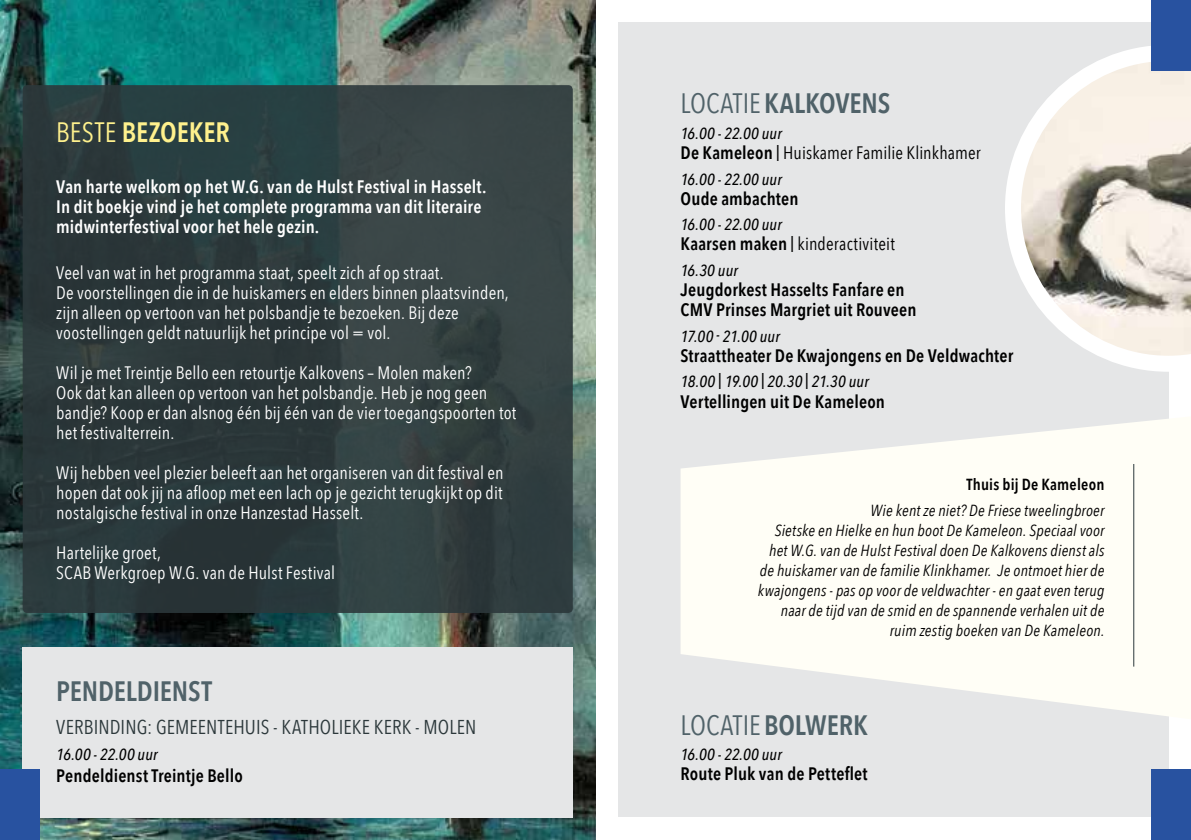
<style>
.page{position:relative;width:1191px;height:840px;background:#fff}
.page>*{position:absolute;margin:0;border:0;box-sizing:border-box;transform-origin:0 0}
.t1{font:600 28px "Avenir Next Condensed";letter-spacing:-.005em;color:#506269}
.t2{font:28px "Avenir Next Condensed";letter-spacing:-.005em;color:#506269}
.t3{font:600 28px "Avenir Next Condensed";letter-spacing:-.005em;color:#fff18d}
.t4{font:20px "Avenir Next Condensed";letter-spacing:.005em;color:#2c383b}
.t5{font:18px/20px "Avenir Next Condensed";letter-spacing:.01em;color:#fff}
.t6{font:600 18px/20px "Avenir Next Condensed";letter-spacing:.01em;color:#000}
.t7{font:600 18px/20px "Avenir Next Condensed";letter-spacing:.01em;color:#fff}
.t8{font:18px "Avenir Next Condensed";letter-spacing:.005em;color:#000}
.t9{font:italic 16px/20px "Avenir Next Condensed";letter-spacing:.01em;color:#000;text-align:right}
.t10{font:italic 500 16px "Avenir Next Condensed";letter-spacing:.01em;color:#000}
.t11{font:600 16px "Avenir Next Condensed";letter-spacing:.015em;color:#000}
.s1{font-weight:400}
.s2{font-weight:600}
.s3{font-weight:500;font-style:italic;font-size:16px}
</style>
<div class="page">
<div style="left:618px;top:23px;width:550px;height:793px;background:#e5e6e7"></div>
<svg style="left:680px;top:416px;width:489px;height:302px;fill:#fffef6"></svg>
<img style="left:0;top:0;width:595px;height:839px">
<div style="left:23px;top:646px;width:550px;height:170px;background:#e5e6e7"></div>
<div style="left:23px;top:85px;width:550px;height:527px;background:linear-gradient(to right,#273638,#374445);border-radius:5px"></div>
<svg style="left:1005px;top:46px;width:186px;height:325px"></svg>
<div style="left:1151px;top:0;width:40px;height:71px;background:#2852a0"></div>
<div style="left:1151px;top:769px;width:40px;height:70px;background:#2852a0"></div>
<div style="left:0;top:769px;width:40px;height:70px;background:#2852a0"></div>
<hr style="left:1133px;top:463px;width:1px;height:203px;background:#2c383b">
<h1 class="t3" style="left:56px;top:107px;width:175px"><span class="s1">BESTE</span> BEZOEKER</h1>
<p class="t7" style="left:56px;top:176px;width:432px">Van harte welkom op het W.G. van de Hulst Festival in Hasselt.<br>In dit boekje vind je het complete programma van dit literaire midwinterfestival voor het hele gezin.</p>
<p class="t5" style="left:56px;top:261px;width:454px">Veel van wat in het programma staat, speelt zich af op straat.<br>De voorstellingen die in de huiskamers en elders binnen plaatsvinden, zijn alleen op vertoon van het polsbandje te bezoeken. Bij deze voostellingen geldt natuurlijk het principe vol = vol.</p>
<p class="t5" style="left:56px;top:361px;width:461px">Wil je met Treintje Bello een retourtje Kalkovens – Molen maken?<br>Ook dat kan alleen op vertoon van het polsbandje. Heb je nog geen bandje? Koop er dan alsnog één bij één van de vier toegangspoorten tot het festivalterrein.</p>
<p class="t5" style="left:56px;top:461px;width:449px;text-align:justify">Wij hebben veel plezier beleeft aan het organiseren van dit festival en hopen dat ook jij na afloop met een lach op je gezicht terugkijkt op dit nostalgische festival in onze Hanzestad Hasselt.</p>
<p class="t5" style="left:56px;top:541px;width:280px">Hartelijke groet,<br>SCAB Werkgroep W.G. van de Hulst Festival</p>
<h1 class="t1" style="left:56px;top:666px;width:157px">PENDELDIENST</h1>
<p class="t4" style="left:56px;top:709px;width:421px">VERBINDING: GEMEENTEHUIS - KATHOLIEKE KERK - MOLEN</p>
<p class="t10" style="left:56px;top:744px;width:103px">16.00 - 22.00 uur</p>
<p class="t6" style="left:56px;top:764px;width:188px">Pendeldienst Treintje Bello</p>
<h1 class="t1" style="left:680px;top:79px;width:211px"><span class="s1">LOCATIE</span>KALKOVENS</h1>
<p class="t10" style="left:680px;top:123px;width:103px">16.00 - 22.00 uur</p>
<p class="t8" style="left:680px;top:137px;width:302px"><span class="s2">De Kameleon</span> <span class="s3">|</span> Huiskamer Familie Klinkhamer</p>
<p class="t10" style="left:680px;top:169px;width:103px">16.00 - 22.00 uur</p>
<p class="t6" style="left:680px;top:188px;width:119px">Oude ambachten</p>
<p class="t10" style="left:680px;top:215px;width:103px">16.00 - 22.00 uur</p>
<p class="t8" style="left:680px;top:228px;width:216px"><span class="s2">Kaarsen maken</span> <span class="s3">|</span> kinderactiviteit</p>
<p class="t10" style="left:680px;top:260px;width:59px">16.30 uur</p>
<p class="t6" style="left:680px;top:279px;width:237px">Jeugdorkest Hasselts Fanfare en<br>CMV Prinses Margriet uit Rouveen</p>
<p class="t10" style="left:680px;top:326px;width:101px">17.00 - 21.00 uur</p>
<p class="t6" style="left:680px;top:345px;width:334px">Straattheater De Kwajongens en De Veldwachter</p>
<p class="t10" style="left:680px;top:372px;width:190px">18.00 | 19.00 | 20.30 | 21.30 uur</p>
<p class="t6" style="left:680px;top:390px;width:206px">Vertellingen uit De Kameleon</p>
<p class="t11" style="left:966px;top:470px;width:139px">Thuis bij De Kameleon</p>
<p class="t9" style="left:758px;top:499px;width:348px">Wie kent ze niet? De Friese tweelingbroer<br>Sietske en Hielke en hun boot De Kameleon. Speciaal voor het W.G. van de Hulst Festival doen De Kalkovens dienst als de huiskamer van de familie Klinkhamer. Je ontmoet hier de kwajongens - pas op voor de veldwachter - en gaat even terug naar de tijd van de smid en de spannende verhalen uit de ruim zestig boeken van De Kameleon.</p>
<h1 class="t2" style="left:680px;top:700px;width:189px">LOCATIE<span class="s2">BOLWERK</span></h1>
<p class="t10" style="left:680px;top:744px;width:103px">16.00 - 22.00 uur</p>
<p class="t6" style="left:680px;top:763px;width:189px">Route Pluk van de Petteflet</p>
</div>
